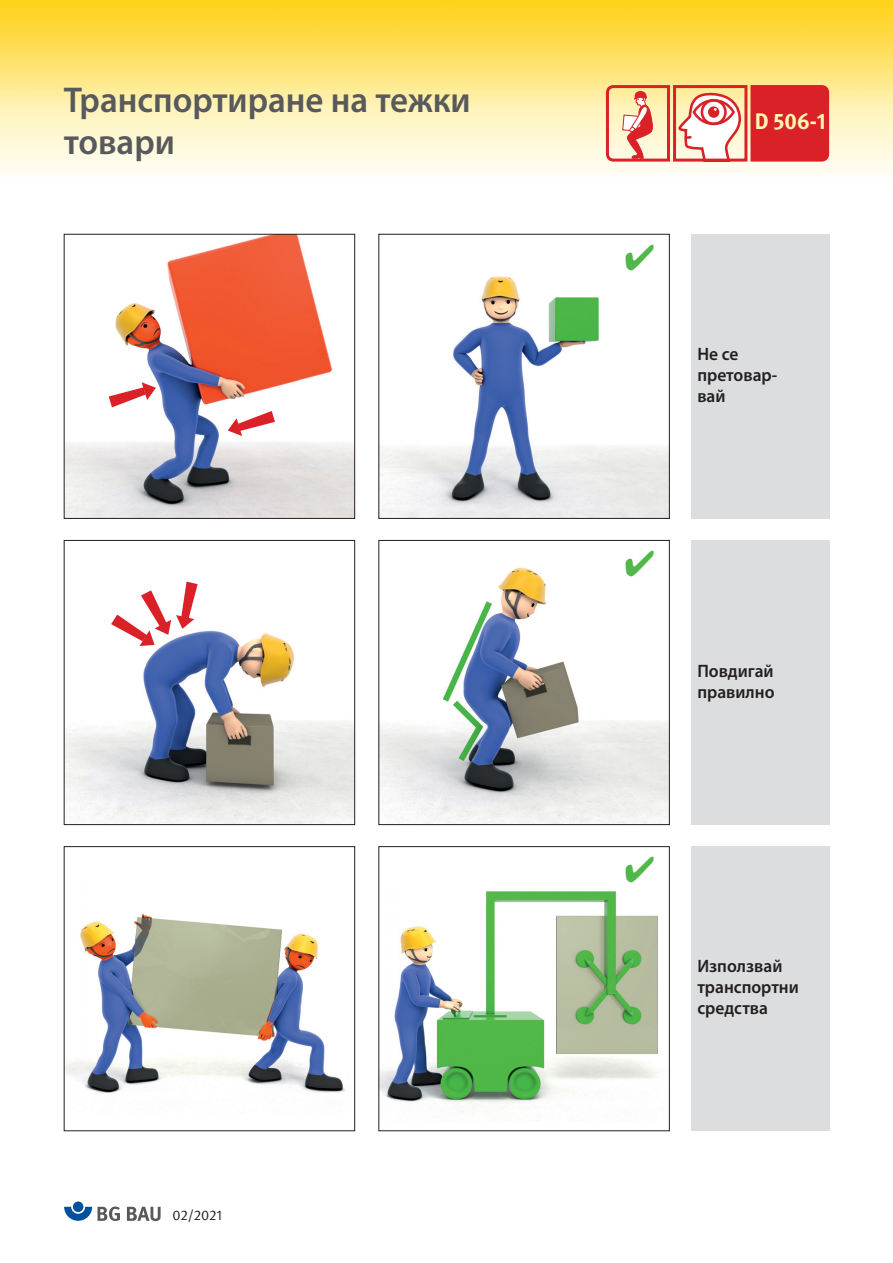
<style>
.page{position:relative;width:893px;height:1263px;background:#fff}
.page>*{position:absolute;margin:0;border:0;box-sizing:border-box;transform-origin:0 0}
.t1{font:600 36px/42px "Myriad Pro";color:#58595b}
.t2{font:700 22.5px "DGUV Meta";color:#fff9ae}
.t3{font:600 18px/21px "Myriad Pro";color:#231f20}
.t4{font:14.1px "DGUV Meta";letter-spacing:-.01em;color:#231f20}
</style>
<div class="page">
<svg style="left:0;top:108px;width:893px;height:66px;background:#fef6d7"></svg>
<img style="left:0;top:0;width:893px;height:108px">
<div style="left:73px;top:1201px;width:10px;height:11px;background:#00519c;border-radius:50%"></div>
<svg style="left:64px;top:1206px;width:56px;height:15px"></svg>
<svg style="left:127px;top:1207px;width:34px;height:14px"></svg>
<div style="left:691px;top:234px;width:138px;height:285px;background:#dcddde"></div>
<div style="left:691px;top:540px;width:138px;height:285px;background:#dcddde"></div>
<div style="left:691px;top:846px;width:138px;height:285px;background:#dcddde"></div>
<img style="left:66px;top:236px;width:287px;height:281px">
<div style="left:64px;top:234px;width:291px;height:285px;border:1px solid #231f20"></div>
<img style="left:66px;top:581px;width:287px;height:242px">
<div style="left:64px;top:540px;width:291px;height:285px;border:1px solid #231f20"></div>
<img style="left:66px;top:914px;width:280px;height:179px">
<div style="left:64px;top:846px;width:291px;height:285px;border:1px solid #231f20"></div>
<img style="left:380px;top:276px;width:288px;height:241px">
<div style="left:378px;top:234px;width:292px;height:285px;border:1px solid #231f20"></div>
<img style="left:380px;top:567px;width:288px;height:256px">
<div style="left:378px;top:540px;width:292px;height:285px;border:1px solid #231f20"></div>
<img style="left:380px;top:891px;width:284px;height:225px">
<div style="left:378px;top:846px;width:292px;height:285px;border:1px solid #231f20"></div>
<svg style="left:678px;top:93px;width:63px;height:65px"></svg>
<div style="left:693px;top:99px;width:42px;height:26px;border:3px solid #da2128;border-radius:50%"></div>
<svg style="left:622px;top:91px;width:32px;height:68px;background:#f2ad97"></svg>
<svg style="left:606px;top:85px;width:7px;height:77px"></svg>
<div style="left:750px;top:85px;width:79px;height:77px;background:#da2128"></div>
<div style="left:673px;top:85px;width:74px;height:77px;border:3px solid #da2128"></div>
<svg style="left:111px;top:582px;width:87px;height:64px"></svg>
<svg style="left:109px;top:382px;width:47px;height:25px"></svg>
<svg style="left:228px;top:411px;width:47px;height:25px"></svg>
<svg style="left:626px;top:567px;width:28px;height:9px"></svg>
<h1 class="t1" style="left:64px;top:79px;width:408px">Транспортиране на тежки товари</h1>
<p class="t4" style="left:172px;top:1206px;width:51px">02/2021</p>
<p class="t2" style="left:755px;top:108px;width:73px">D 506-1</p>
<p class="t3" style="left:697px;top:343px;width:81px">Не се претовар&shy;вай</p>
<p class="t3" style="left:697px;top:660px;width:79px">Повдигай правилно</p>
<p class="t3" style="left:697px;top:955px;width:103px">Използвай транспортни средства</p>
</div>
